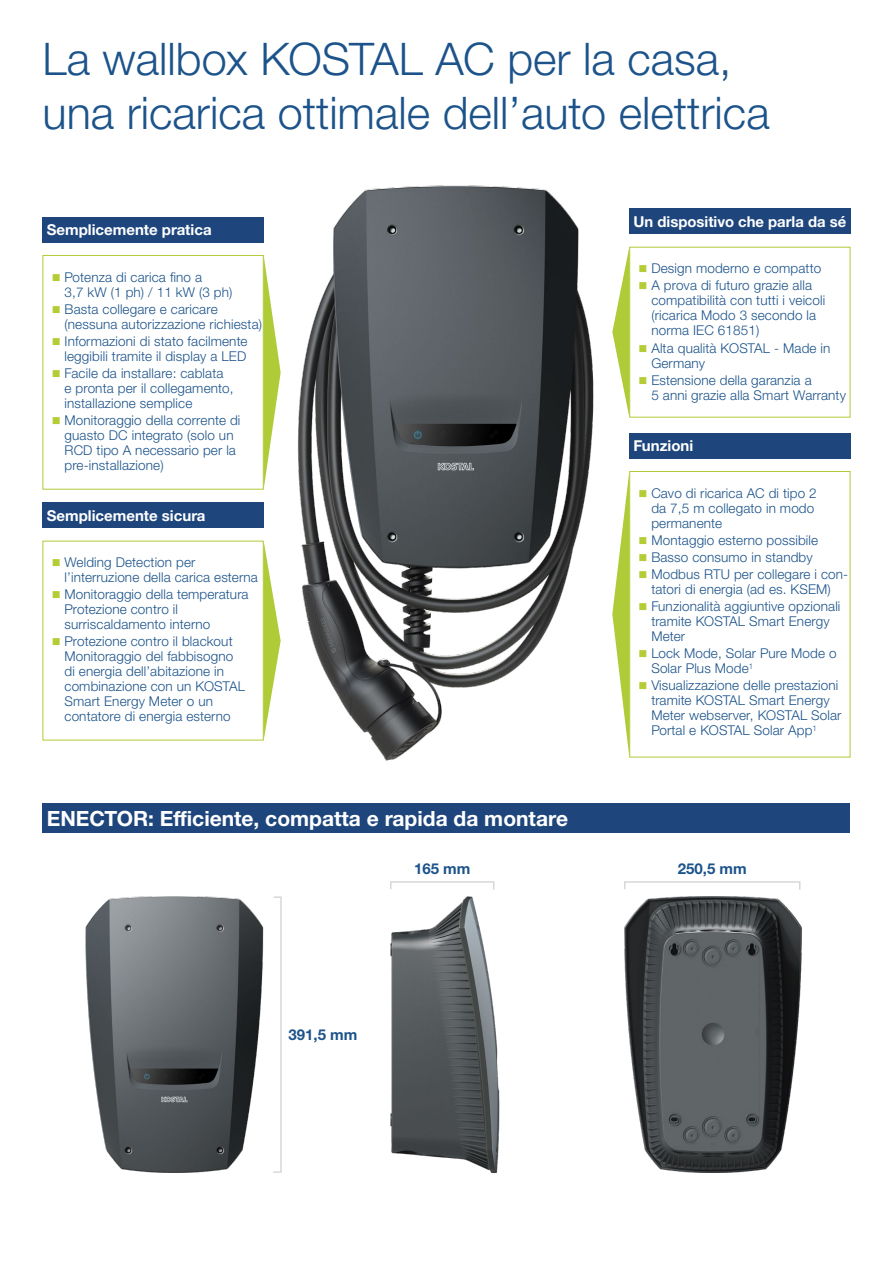
<style>
.page{position:relative;width:893px;height:1263px;background:#fff}
.page>*{position:absolute;margin:0;border:0;box-sizing:border-box;transform-origin:0 0}
.t1{font:300 45px/54px "Helvetica Neue LTW1 G";color:#1c538a}
.t2{font:700 21px "Helvetica Neue LTW1 G";color:#fff}
.t3{font:700 15px "Helvetica Neue LTW1 G";color:#fff}
.t4{font:700 15px "Helvetica Neue LTW1 G";color:#1c538a}
.t5{font:300 13.5px/15px "Helvetica Neue LTW1 G";letter-spacing:.01em;color:#1c538a}
</style>
<div class="page">
<img style="left:85px;top:896px;width:179px;height:277px">
<img style="left:390px;top:896px;width:110px;height:277px">
<img style="left:624px;top:896px;width:178px;height:277px">
<svg style="left:390px;top:881px;width:105px;height:9px"></svg>
<svg style="left:624px;top:881px;width:177px;height:9px"></svg>
<svg style="left:273px;top:896px;width:9px;height:277px"></svg>
<img style="left:297px;top:185px;width:297px;height:576px">
<div style="left:43px;top:803px;width:807px;height:30px;background:#1e467d"></div>
<div style="left:43px;top:217px;width:221px;height:25px;background:#1e467d"></div>
<div style="left:629px;top:209px;width:221px;height:25px;background:#1e467d"></div>
<div style="left:629px;top:433px;width:221px;height:25px;background:#1e467d"></div>
<div style="left:43px;top:255px;width:221px;height:235px;border:1px solid #afcb37"></div>
<svg style="left:264px;top:258px;width:17px;height:229px"></svg>
<div style="left:629px;top:471px;width:221px;height:286px;border:1px solid #afcb37"></div>
<svg style="left:612px;top:474px;width:17px;height:280px"></svg>
<svg style="left:612px;top:249px;width:17px;height:166px"></svg>
<div style="left:43px;top:502px;width:221px;height:26px;background:#1e467d"></div>
<svg style="left:264px;top:543px;width:17px;height:195px"></svg>
<h1 class="t1" style="left:43px;top:31px;width:729px">La wallbox KOSTAL AC per la casa, una ricarica ottimale dell’auto elettrica</h1>
<p class="t3" style="left:47px;top:220px;width:166px">Semplicemente pratica</p>
<p class="t5" style="left:65px;top:269px;width:169px">Potenza di carica fino a<br>3,7 kW (1 ph) / 11 kW (3 ph)</p>
<p class="t5" style="left:65px;top:301px;width:199px">Basta collegare e caricare (nessuna autorizzazione richiesta)</p>
<p class="t5" style="left:65px;top:333px;width:185px">Informazioni di stato facilmente leggibili tramite il display a LED</p>
<p class="t5" style="left:65px;top:366px;width:170px">Facile da installare: cablata e pronta per il collegamento, installazione semplice</p>
<p class="t5" style="left:65px;top:413px;width:177px">Monitoraggio della corrente di guasto DC integrato (solo un<br>RCD tipo A necessario per la pre-installazione)</p>
<p class="t3" style="left:47px;top:506px;width:160px">Semplicemente sicura</p>
<p class="t5" style="left:65px;top:555px;width:195px">Welding Detection per l’interruzione della carica esterna</p>
<p class="t5" style="left:65px;top:587px;width:185px">Monitoraggio della temperatura<br>Protezione contro il surriscaldamento interno</p>
<p class="t5" style="left:65px;top:634px;width:182px">Protezione contro il blackout<br>Monitoraggio del fabbisogno di energia dell’abitazione in combinazione con un KOSTAL<br>Smart Energy Meter o un contatore di energia esterno</p>
<h2 class="t2" style="left:47px;top:805px;width:523px">ENECTOR: Efficiente, compatta e rapida da montare</h2>
<p class="t3" style="left:634px;top:212px;width:214px">Un dispositivo che parla da sé</p>
<p class="t5" style="left:651px;top:260px;width:171px;line-height:17.1px">Design moderno e compatto<br>A prova di futuro grazie alla</p>
<p class="t5" style="left:651px;top:293px;width:175px">compatibilità con tutti i veicoli (ricarica Modo 3 secondo la norma IEC 61851)</p>
<p class="t5" style="left:651px;top:340px;width:181px">Alta qualità KOSTAL - Made in<br>Germany</p>
<p class="t5" style="left:651px;top:372px;width:196px">Estensione della garanzia a<br>5 anni grazie alla Smart Warranty</p>
<p class="t3" style="left:634px;top:436px;width:61px">Funzioni</p>
<p class="t5" style="left:651px;top:485px;width:167px">Cavo di ricarica AC di tipo 2 da 7,5 m collegato in modo permanente</p>
<p class="t5" style="left:651px;top:531px;width:198px;line-height:17.1px">Montaggio esterno possibile<br>Basso consumo in standby<br>Modbus RTU per collegare i con-</p>
<p class="t5" style="left:651px;top:580px;width:191px;line-height:17.1px">tatori di energia (ad es. KSEM)<br>Funzionalità aggiuntive opzionali</p>
<p class="t5" style="left:651px;top:614px;width:180px">tramite KOSTAL Smart Energy<br>Meter</p>
<p class="t5" style="left:651px;top:646px;width:187px">Lock Mode, Solar Pure Mode o<br>Solar Plus Mode<sup>1</sup></p>
<p class="t5" style="left:651px;top:678px;width:192px">Visualizzazione delle prestazioni tramite KOSTAL Smart Energy<br>Meter webserver, KOSTAL Solar<br>Portal e KOSTAL Solar App<sup>1</sup></p>
<p class="t4" style="left:414px;top:859px;width:58px">165 mm</p>
<p class="t4" style="left:678px;top:859px;width:70px">250,5 mm</p>
<p class="t4" style="left:289px;top:1025px;width:70px">391,5 mm</p>
</div>
